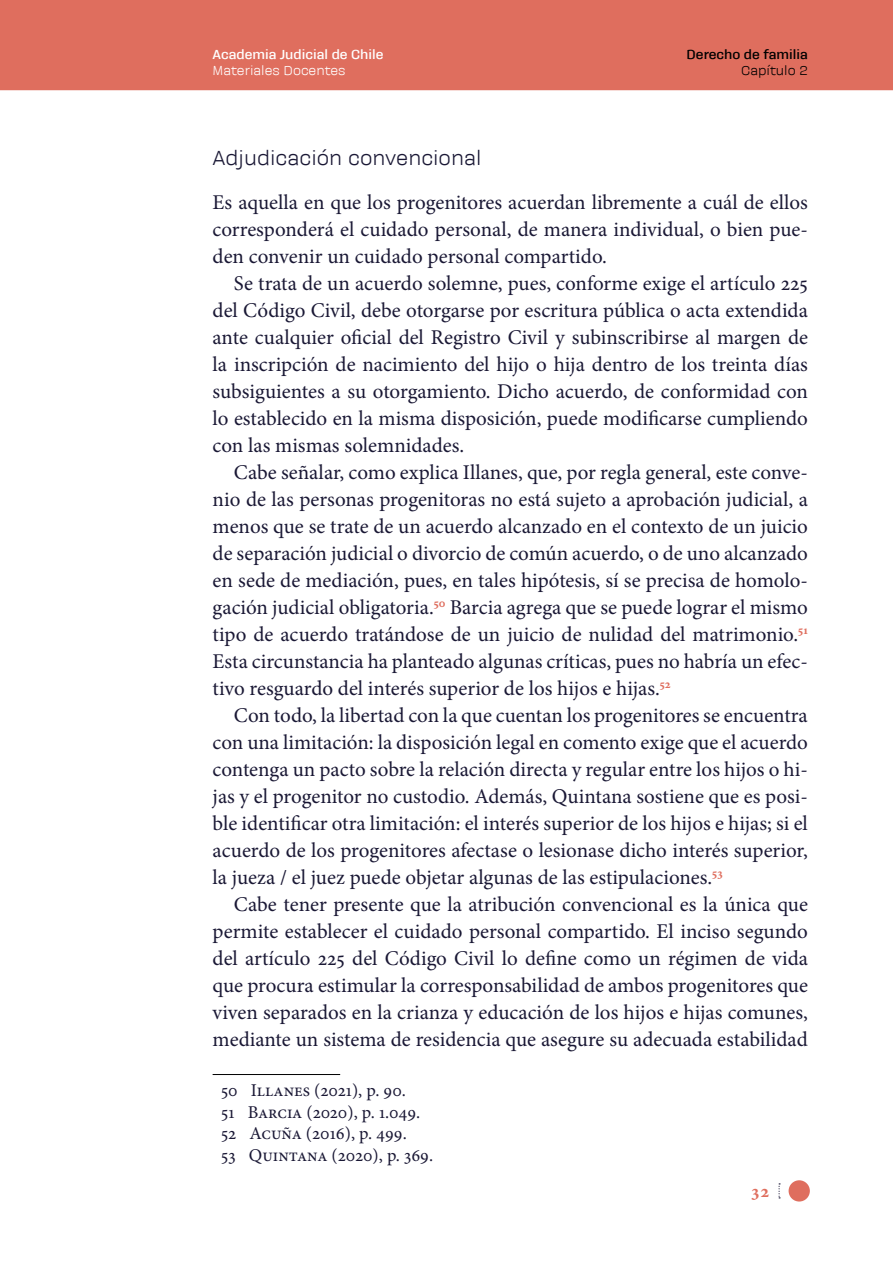
<style>
.page{position:relative;width:893px;height:1263px;background:#fff}
.page>*{position:absolute;margin:0;border:0;box-sizing:border-box;transform-origin:0 0}
.t1{font:21px/27px "Minion Pro";color:#1a1835;text-align:justify}
.t2{font:21px "Galeana Standard";color:#1a1835}
.t3{font:18px/21.6px "Minion Pro";color:#1a1835}
.t4{font:700 18px "Minion Pro";color:#df6e5e}
.t5{font:700 13.5px "Galeana Standard";color:#fff}
.t6{font:13.5px "Galeana Standard";color:#fff}
.t7{font:700 13.5px "Galeana Standard";color:#000}
.t8{font:13.5px "Galeana Standard";color:#000}
</style>
<div class="page">
<div style="left:0;top:0;width:893px;height:89px;background:#df6e5e"></div>
<hr style="left:0;top:89px;width:893px;height:1px;background:#df6e5e">
<svg style="left:778px;top:1183px;width:2px;height:15px"></svg>
<div style="left:789px;top:1180px;width:21px;height:21px;background:#df6e5e;border-radius:50%"></div>
<hr style="left:213px;top:1074px;width:127px;height:1px;background:#000">
<p class="t5" style="left:213px;top:47px;width:172px">Academia Judicial de Chile</p>
<p class="t6" style="left:213px;top:63px;width:134px">Materiales Docentes</p>
<p class="t7" style="left:687px;top:47px;width:123px">Derecho de familia</p>
<p class="t8" style="left:741px;top:63px;width:68px">Capítulo 2</p>
<p class="t2" style="left:213px;top:146px;width:270px">Adjudicación convencional</p>
<p class="t1" style="left:213px;top:189px;width:597px">Es aquella en que los progenitores acuerdan libremente a cuál de ellos corresponderá el cuidado personal, de manera individual, o bien pue&shy;den convenir un cuidado personal compartido.</p>
<p class="t1" style="left:213px;top:270px;width:597px;text-indent:21px">Se trata de un acuerdo solemne, pues, conforme exige el artículo 225 del Código Civil, debe otorgarse por escritura pública o acta extendida ante cualquier oficial del Registro Civil y subinscribirse al margen de la inscripción de nacimiento del hijo o hija dentro de los treinta días subsiguientes a su otorgamiento. Dicho acuerdo, de conformidad con lo establecido en la misma disposición, puede modificarse cumpliendo con las mismas solemnidades.</p>
<p class="t1" style="left:213px;top:459px;width:597px;text-indent:21px">Cabe señalar, como explica Illanes, que, por regla general, este conve&shy;nio de las personas progenitoras no está sujeto a aprobación judicial, a menos que se trate de un acuerdo alcanzado en el contexto de un juicio de separación judicial o divorcio de común acuerdo, o de uno alcanzado en sede de mediación, pues, en tales hipótesis, sí se precisa de homolo&shy;gación judicial obligatoria.<sup>50</sup> Barcia agrega que se puede lograr el mismo tipo de acuerdo tratándose de un juicio de nulidad del matrimonio.<sup>51<br></sup>Esta circunstancia ha planteado algunas críticas, pues no habría un efec&shy;tivo resguardo del interés superior de los hijos e hijas.<sup>52</sup></p>
<p class="t1" style="left:213px;top:702px;width:597px;text-indent:21px">Con todo, la libertad con la que cuentan los progenitores se encuentra con una limitación: la disposición legal en comento exige que el acuerdo contenga un pacto sobre la relación directa y regular entre los hijos o hi&shy;jas y el progenitor no custodio. Además, Quintana sostiene que es posi&shy;ble identificar otra limitación: el interés superior de los hijos e hijas; si el acuerdo de los progenitores afectase o lesionase dicho interés superior, la jueza / el juez puede objetar algunas de las estipulaciones.<sup>53</sup></p>
<p class="t1" style="left:213px;top:891px;width:597px;text-indent:21px">Cabe tener presente que la atribución convencional es la única que permite establecer el cuidado personal compartido. El inciso segundo del artículo 225 del Código Civil lo define como un régimen de vida que procura estimular la corresponsabilidad de ambos progenitores que viven separados en la crianza y educación de los hijos e hijas comunes, mediante un sistema de residencia que asegure su adecuada estabilidad</p>
<p class="t3" style="left:221px;top:1080px;width:214px">50 Illanes (2021), p. 90.<br>51 Barcia (2020), p. 1.049.<br>52 Acuña (2016), p. 499.<br>53 Quintana (2020), p. 369.</p>
<p class="t4" style="left:751px;top:1178px;width:20px">32</p>
</div>
